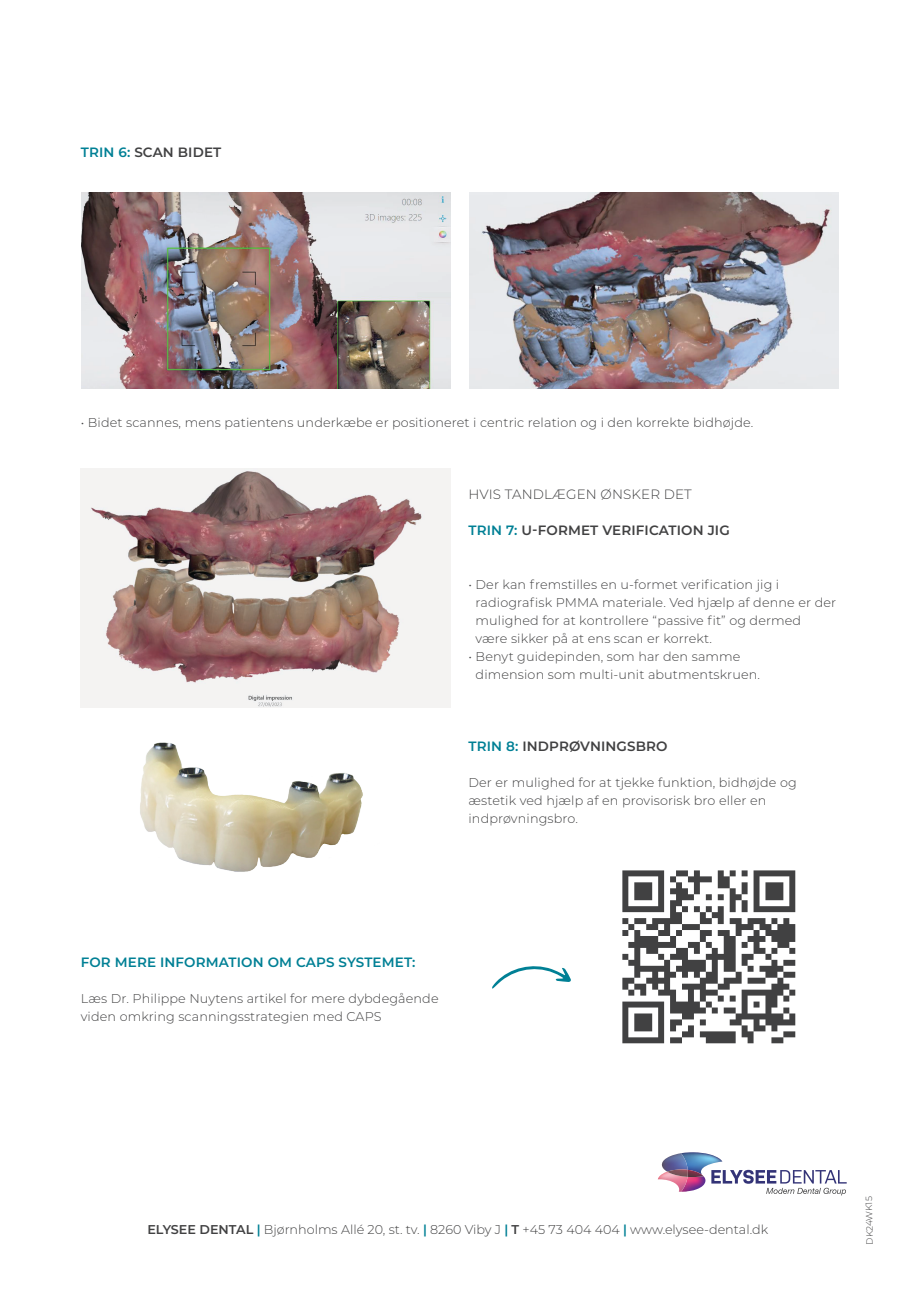
<style>
.page{position:relative;width:919px;height:1289px;background:#fff}
.page>*{position:absolute;margin:0;border:0;box-sizing:border-box;transform-origin:0 0}
.Heading_9_pt{font:600 13.5px "Montserrat";letter-spacing:.01em;color:#414142}
.Heading_9_pt-2{font:600 13.5px "Montserrat";letter-spacing:.01em;color:#008095}
.Heading_9_pt-3{font:300 13.5px "Montserrat";letter-spacing:.01em;color:#414142}
.t1{font:300 12.75px/18px "Montserrat";letter-spacing:.01em;color:#414142}
.t2{font:300 9px "Montserrat";color:#414142}
.s1{color:#008095}
.s2{font-weight:600}
.s3{font-weight:600;color:#008095}
</style>
<div class="page">
<img style="left:82px;top:192px;width:368px;height:196px">
<img style="left:469px;top:192px;width:369px;height:196px">
<img style="left:81px;top:468px;width:369px;height:239px">
<svg style="left:622px;top:870px;width:174px;height:174px"></svg>
<svg style="left:492px;top:966px;width:79px;height:22px"></svg>
<img style="left:140px;top:742px;width:223px;height:130px">
<img style="left:683px;top:1152px;width:39px;height:17px">
<img style="left:687px;top:1176px;width:18px;height:15px">
<img style="left:687px;top:1169px;width:16px;height:7px">
<img style="left:661px;top:1153px;width:26px;height:18px">
<img style="left:658px;top:1171px;width:29px;height:20px">
<svg style="left:711px;top:1169px;width:135px;height:26px"></svg>
<p class="Heading_9_pt" style="left:81px;top:142px;width:142px"><span class="s1">TRIN 6:</span> SCAN BIDET</p>
<p class="t1" style="left:81px;top:413px;width:674px">• Bidet scannes, mens patientens underkæbe er positioneret i centric relation og i den korrekte bidhøjde.</p>
<p class="Heading_9_pt-3" style="left:468px;top:485px;width:225px">HVIS TANDLÆGEN ØNSKER DET</p>
<p class="Heading_9_pt" style="left:468px;top:520px;width:263px"><span class="s1">TRIN 7:</span> U-FORMET VERIFICATION JIG</p>
<p class="t1" style="left:475px;top:575px;width:362px;text-indent:-7px">• Der kan fremstilles en u-formet verification jig i radiografisk PMMA materiale. Ved hjælp af denne er der mulighed for at kontrollere “passive fit” og dermed være sikker på at ens scan er korrekt.</p>
<p class="t1" style="left:475px;top:647px;width:286px;text-indent:-7px">• Benyt guidepinden, som har den samme dimension som multi-unit abutmentskruen.</p>
<p class="Heading_9_pt" style="left:468px;top:736px;width:200px"><span class="s1">TRIN 8:</span> INDPRØVNINGSBRO</p>
<p class="t1" style="left:468px;top:773px;width:330px">Der er mulighed for at tjekke funktion, bidhøjde og æstetik ved hjælp af en provisorisk bro eller en</p>
<p class="t1" style="left:468px;top:809px;width:111px">indprøvningsbro.</p>
<p class="Heading_9_pt-2" style="left:81px;top:952px;width:336px">FOR MERE INFORMATION OM CAPS SYSTEMET:</p>
<p class="t1" style="left:81px;top:989px;width:359px">Læs Dr. Philippe Nuytens artikel for mere dybdegående viden omkring scanningsstrategien med CAPS</p>
<p class="t1" style="left:147px;top:1220px;width:622px"><span class="s2">ELYSEE DENTAL</span> <span class="s3">|</span> Bjørnholms Allé 20, st. tv. <span class="s3">|</span> 8260 Viby J <span class="s3">|</span> <span class="s2">T</span> +45 73 404 404 <span class="s3">|</span> www.elysee-dental.dk</p>
<p class="t2" style="left:863px;top:1244px;width:50px;rotate:-91deg">DK24WK15</p>
</div>
